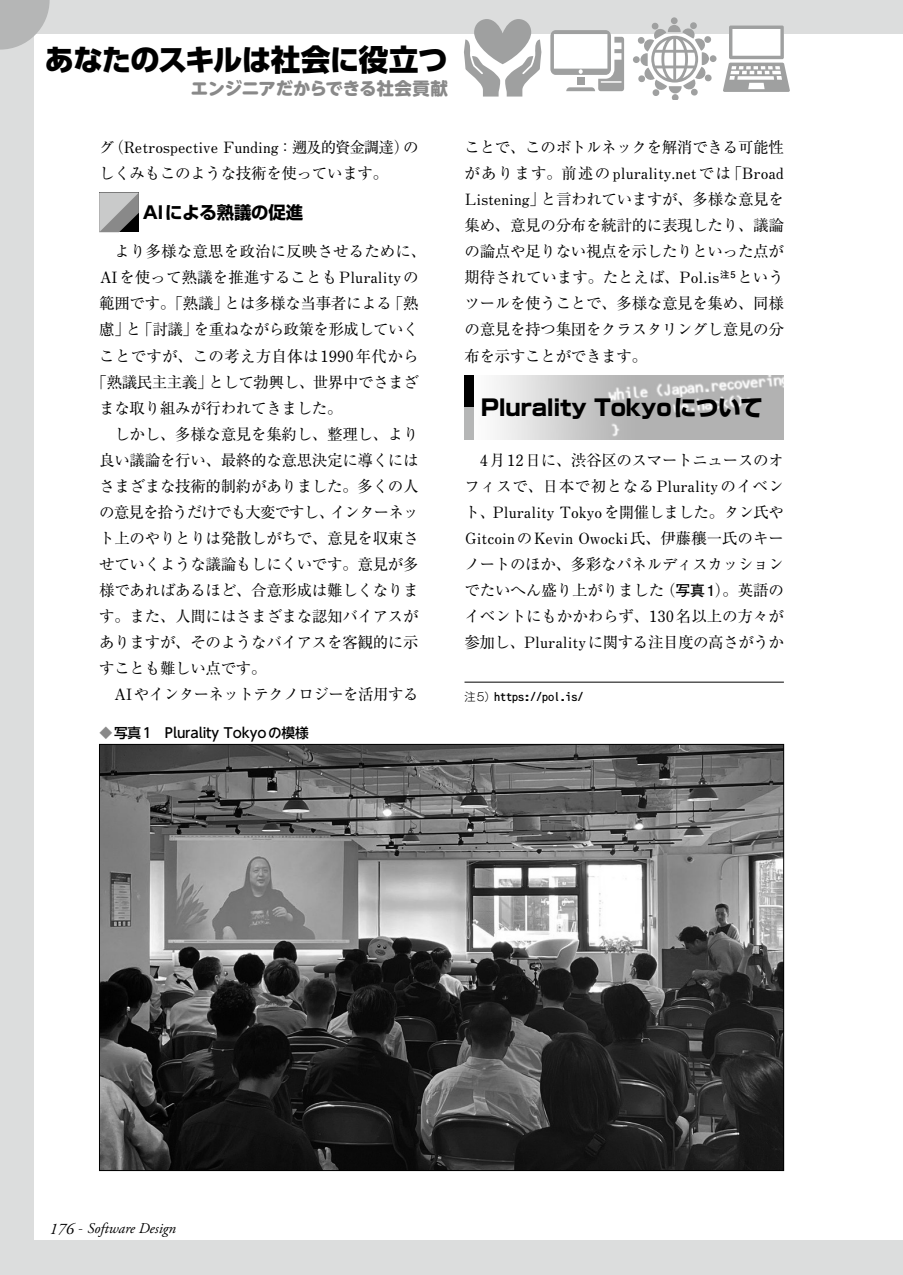
<style>
.page{position:relative;width:903px;height:1275px;background:#dcdddd}
.page>*{position:absolute;margin:0;border:0;box-sizing:border-box;transform-origin:0 0}
.t1{font:800 29.75px "UD Shin Go Pr 6";letter-spacing:-.03em;color:#000}
.t2{font:800 22.4px "Shin Go Pr 6";letter-spacing:-.01em;color:#000}
.t3{font:800 17.32px "UD Shin M Go Pr 6";letter-spacing:-.015em;color:#898989}
.t4{font:700 17.32px "Shin Go Pr 6";letter-spacing:-.005em;color:#000}
.t5{font:15.58px/26.1px "Ryumin Pro";letter-spacing:-.02em;color:#000;text-align:justify}
.t6{font:700 15.58px "Futo Min A101 Pro";color:#000}
.t7{font:15.58px "Ryumin Pro";letter-spacing:.005em;color:#000}
.t8{font:15.58px "Ryumin Pro";letter-spacing:.015em;color:#000}
.t9{font:15.58px "Ryumin Pro";letter-spacing:-.055em;color:#000}
.t10{font:italic 14.88px "Adobe Garamond Pro";color:#000}
.t11{font:500 13.65px "UD Shin Go NT Pr 6";letter-spacing:-.01em;color:#000}
.t12{font:12.25px "Software Design Bsla W3";letter-spacing:-.01em;color:#000}
.s1{font-family:"Ryumin Pro";font-weight:400}
.s2{font-family:"Futo Min A101 Pro";font-weight:700}
.s3{font-family:"Koz Min Pro";font-weight:400;color:#898989}
.s4{font-family:"Futo Go B101 Pr 6";font-weight:700;font-size:14.88px}
.s5{font-family:"Gothic MB101 Pr 6";font-weight:300;font-size:11.2px}
.s6{font-size:16.1px}
.s7{font-family:"Helvetica Neue LT Std";font-weight:100;font-style:normal;font-size:16.1px}
</style>
<div class="page">
<div style="left:35px;top:35px;width:868px;height:1205px;background:#fff"></div>
<svg style="left:0;top:0;width:50px;height:50px"></svg>
<svg style="left:464px;top:19px;width:77px;height:78px"></svg>
<svg style="left:633px;top:17px;width:83px;height:82px"></svg>
<svg style="left:550px;top:30px;width:74px;height:61px"></svg>
<svg style="left:723px;top:26px;width:67px;height:66px"></svg>
<svg style="left:99px;top:193px;width:40px;height:39px;background:#979797"></svg>
<img style="left:496px;top:375px;width:288px;height:65px">
<div style="left:464px;top:375px;width:10px;height:33px;background:#000"></div>
<div style="left:464px;top:408px;width:10px;height:32px;background:#b5b6b6"></div>
<hr style="left:464px;top:682px;width:320px;height:1px;background:#000">
<img style="left:101px;top:746px;width:681px;height:423px">
<h1 class="t1" style="left:44px;top:35px;width:405px">あなたのスキルは社会に役立つ</h1>
<p class="t3" style="left:191px;top:73px;width:258px">エンジニアだからできる社会貢献</p>
<p class="t6" style="left:99px;top:135px;width:321px"><span class="s1">グ（</span>Retrospective Funding<span class="s1">：遡及的資金調達）の</span></p>
<p class="t5" style="left:99px;top:159px;width:291px">しくみもこのような技術を使っています。</p>
<p class="t4" style="left:143px;top:199px;width:162px">AIによる熟議の促進</p>
<p class="t7" style="left:99px;top:239px;width:329px">　より多様な意思を政治に反映させるために、</p>
<p class="t7" style="left:100px;top:265px;width:320px"><span class="s2">AI</span>を使って熟議を推進することも<span class="s2">Plurality</span>の</p>
<p class="t5" style="left:99px;top:290px;width:321px">範囲です。「熟議」とは多様な当事者による「熟</p>
<p class="t5" style="left:99px;top:316px;width:321px">慮」と「討議」を重ねながら政策を形成していく</p>
<p class="t8" style="left:99px;top:343px;width:321px">ことですが、この考え方自体は<span class="s2">1990</span>年代から</p>
<p class="t5" style="left:91px;top:368px;width:329px">「熟議民主主義」として勃興し、世界中でさまざ</p>
<p class="t5" style="left:99px;top:394px;width:245px">まな取り組みが行われてきました。</p>
<p class="t5" style="left:99px;top:420px;width:321px">　しかし、多様な意見を集約し、整理し、より</p>
<p class="t5" style="left:99px;top:446px;width:321px">良い議論を行い、最終的な意思決定に導くには</p>
<p class="t5" style="left:99px;top:472px;width:321px">さまざまな技術的制約がありました。多くの人</p>
<p class="t9" style="left:99px;top:500px;width:321px">の意見を拾うだけでも大変ですし、インターネッ</p>
<p class="t5" style="left:99px;top:524px;width:321px">ト上のやりとりは発散しがちで、意見を収束さ</p>
<p class="t5" style="left:99px;top:550px;width:321px">せていくような議論もしにくいです。意見が多</p>
<p class="t5" style="left:99px;top:576px;width:321px">様であればあるほど、合意形成は難しくなりま</p>
<p class="t5" style="left:99px;top:602px;width:321px">す。また、人間にはさまざまな認知バイアスが</p>
<p class="t5" style="left:99px;top:628px;width:321px">ありますが、そのようなバイアスを客観的に示</p>
<p class="t5" style="left:99px;top:654px;width:169px">すことも難しい点です。</p>
<p class="t5" style="left:115px;top:680px;width:306px"><span class="s2">AI</span>やインターネットテクノロジーを活用する</p>
<p class="t11" style="left:99px;top:721px;width:211px"><span class="s3">◆</span>写真1　Plurality Tokyoの模様</p>
<p class="t5" style="left:464px;top:133px;width:321px">ことで、このボトルネックを解消できる可能性</p>
<p class="t6" style="left:464px;top:161px;width:321px"><span class="s1">があります。前述の</span>plurality.net<span class="s1">では「</span>Broad</p>
<p class="t5" style="left:464px;top:185px;width:321px"><span class="s2">Listening</span>」と言われていますが、多様な意見を集め、意見の分布を統計的に表現したり、議論の論点や足りない視点を示したりといった点が期待されています。たとえば、<span class="s2">Pol.is</span><sup>注5</sup> というツールを使うことで、多様な意見を集め、同様の意見を持つ集団をクラスタリングし意見の分布を示すことができます。</p>
<h2 class="t2" style="left:481px;top:390px;width:283px">Plurality Tokyoについて</h2>
<p class="t5" style="left:464px;top:446px;width:321px;text-indent:15px"><span class="s2">4</span>月<span class="s2">12</span>日に、渋谷区のスマートニュースのオフィスで、日本で初となる<span class="s2">Plurality</span>のイベント、<span class="s2">Plurality Tokyo</span>を開催しました。タン氏や</p>
<p class="t6" style="left:465px;top:526px;width:320px">Gitcoin<span class="s1">の</span>Kevin Owocki<span class="s1">氏、伊藤穰一氏のキー</span></p>
<p class="t5" style="left:464px;top:550px;width:321px">ノートのほか、多彩なパネルディスカッションでたいへん盛り上がりました（<span class="s4">写真 1</span>）。英語のイベントにもかかわらず、<span class="s2">130</span>名以上の方々が参加し、<span class="s2">Plurality</span>に関する注目度の高さがうか</p>
<p class="t12" style="left:464px;top:689px;width:121px"><span class="s5">注5）</span>https://pol.is/</p>
<p class="t10" style="left:50px;top:1220px;width:128px"><span class="s6">176</span> <span class="s7">-</span> Software Design</p>
</div>
